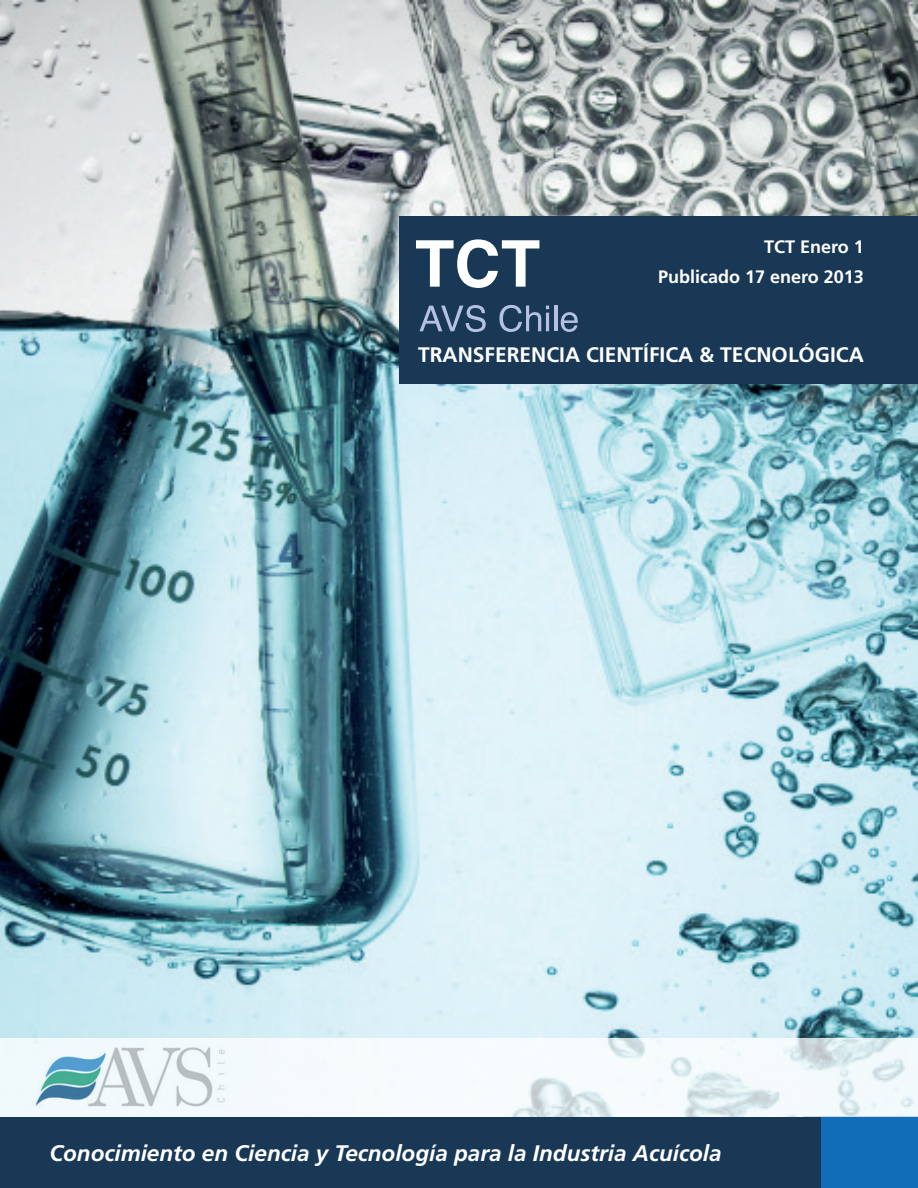
<style>
.page{position:relative;width:918px;height:1188px;background:#fff}
.page>*{position:absolute;margin:0;border:0;box-sizing:border-box;transform-origin:0 0}
.t1{font:italic 700 22.5px "Frutiger";color:#fff}
.t2{font:700 21px "Frutiger";color:#fff}
.t3{font:700 18px/30px "Frutiger";color:#fff;text-align:right}
</style>
<div class="page">
<img style="left:0;top:0;width:918px;height:1038px">
<div style="left:804px;top:1117px;width:114px;height:71px;background:#126db7"></div>
<div style="left:0;top:1117px;width:821px;height:71px;background:#183856"></div>
<div style="left:400px;top:216px;width:518px;height:168px;background:#183856"></div>
<svg style="left:416px;top:239px;width:123px;height:49px"></svg>
<svg style="left:419px;top:305px;width:67px;height:27px"></svg>
<svg style="left:499px;top:305px;width:50px;height:27px"></svg>
<hr style="left:554px;top:306px;width:3px;height:25px;background:#b5c1e2">
<svg style="left:561px;top:312px;width:17px;height:20px"></svg>
<svg style="left:0;top:1038px;width:918px;height:79px;fill:#f5fafc"></svg>
<img style="left:32px;top:1038px;width:198px;height:78px">
<p class="t3" style="left:658px;top:232px;width:207px">TCT Enero 1<br>Publicado 17 enero 2013</p>
<p class="t2" style="left:418px;top:342px;width:447px">TRANSFERENCIA CIENTÍFICA &amp; TECNOLÓGICA</p>
<p class="t1" style="left:49px;top:1140px;width:674px">Conocimiento en Ciencia y Tecnología para la Industria Acuícola</p>
</div>
